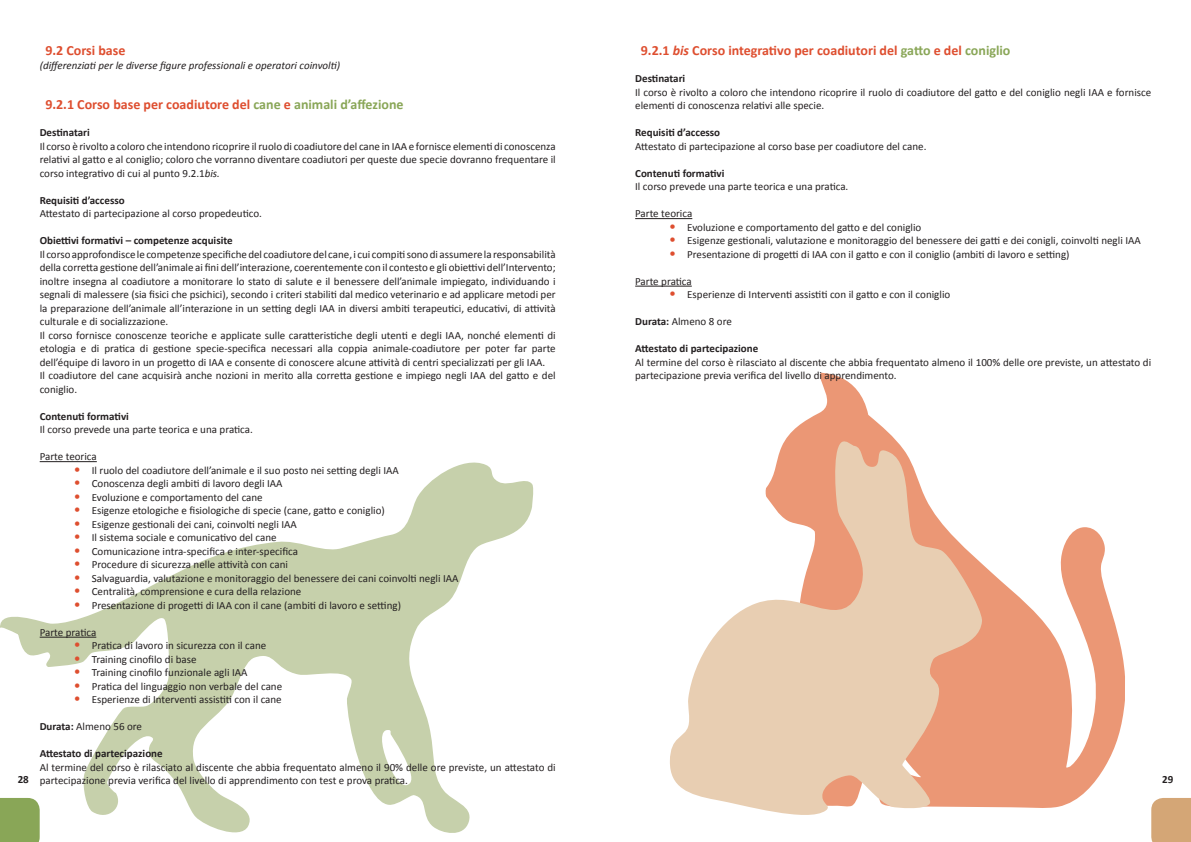
<style>
.page{position:relative;width:1191px;height:842px;background:#fff}
.page>*{position:absolute;margin:0;border:0;box-sizing:border-box;transform-origin:0 0}
.sottotitolo{font:700 14px "Calibri";color:#de4e2f}
.testo{font:11px/13.5px "Calibri";color:#231f20}
.elenco_puntato{font:11px "Calibri";color:#231f20}
.testo-2{font:700 11px "Calibri";color:#231f20}
.testo-3{font:italic 11px "Calibri";color:#231f20}
.s1{font-style:italic}
.s2{color:#89a657}
.s3{font-size:14px;color:#de4e2f}
.s4{font-weight:700}
</style>
<div class="page">
<svg style="left:0;top:840px;width:40px;height:2px"></svg>
<div style="left:1151px;top:798px;width:40px;height:44px;background:#d4a676"></div>
<svg style="left:0;top:461px;width:534px;height:379px"></svg>
<hr style="left:40px;top:461px;width:57px;height:1px;background:#231f20">
<hr style="left:40px;top:637px;width:56px;height:1px;background:#231f20">
<svg style="left:786px;top:373px;width:339px;height:435px"></svg>
<hr style="left:635px;top:218px;width:57px;height:1px;background:#231f20">
<hr style="left:635px;top:286px;width:57px;height:1px;background:#231f20">
<svg style="left:670px;top:439px;width:313px;height:376px;fill:#e8ceb2"></svg>
<p class="sottotitolo" style="left:641px;top:42px;width:371px">9.2.1 <span class="s1">bis</span> Corso integrativo per coadiutori del <span class="s2">gatto</span> e del <span class="s2">coniglio</span></p>
<p class="testo-2" style="left:635px;top:72px;width:52px">Destinatari</p>
<p class="testo" style="left:635px;top:85px;width:517px">Il corso è rivolto a coloro che intendono ricoprire il ruolo di coadiutore del gatto e del coniglio negli IAA e fornisce elementi di conoscenza relativi alle specie.</p>
<p class="testo-2" style="left:635px;top:126px;width:87px">Requisiti d’accesso</p>
<p class="testo" style="left:635px;top:139px;width:293px">Attestato di partecipazione al corso base per coadiutore del cane.</p>
<p class="testo-2" style="left:635px;top:166px;width:91px">Contenuti formativi</p>
<p class="testo" style="left:635px;top:180px;width:215px">Il corso prevede una parte teorica e una pratica.</p>
<p class="testo" style="left:635px;top:207px;width:59px">Parte teorica</p>
<p class="elenco_puntato" style="left:669px;top:220px;width:254px"><span class="s3">•</span> Evoluzione e comportamento del gatto e del coniglio</p>
<p class="elenco_puntato" style="left:669px;top:234px;width:473px"><span class="s3">•</span> Esigenze gestionali, valutazione e monitoraggio del benessere dei gatti e dei conigli, coinvolti negli IAA</p>
<p class="elenco_puntato" style="left:669px;top:247px;width:402px"><span class="s3">•</span> Presentazione di progetti di IAA con il gatto e con il coniglio (ambiti di lavoro e setting)</p>
<p class="testo" style="left:635px;top:274px;width:58px">Parte pratica</p>
<p class="elenco_puntato" style="left:669px;top:288px;width:283px"><span class="s3">•</span> Esperienze di Interventi assistiti con il gatto e con il coniglio</p>
<p class="testo" style="left:635px;top:315px;width:98px"><span class="s4">Durata:</span> Almeno 8 ore</p>
<p class="testo-2" style="left:635px;top:342px;width:124px">Attestato di partecipazione</p>
<p class="testo" style="left:635px;top:355px;width:517px">Al termine del corso è rilasciato al discente che abbia frequentato almeno il 100% delle ore previste, un attestato di partecipazione previa verifica del livello di apprendimento.</p>
<p class="sottotitolo" style="left:45px;top:42px;width:82px">9.2 Corsi base</p>
<p class="testo-3" style="left:40px;top:58px;width:302px">(differenziati per le diverse figure professionali e operatori coinvolti)</p>
<p class="sottotitolo" style="left:45px;top:96px;width:360px">9.2.1 Corso base per coadiutore del <span class="s2">cane</span> e <span class="s2">animali d’affezione</span></p>
<p class="testo-2" style="left:40px;top:126px;width:52px">Destinatari</p>
<p class="testo" style="left:40px;top:139px;width:517px;text-align:justify">Il corso è rivolto a coloro che intendono ricoprire il ruolo di coadiutore del cane in IAA e fornisce elementi di conoscenza relativi al gatto e al coniglio; coloro che vorranno diventare coadiutori per queste due specie dovranno frequentare il corso integrativo di cui al punto 9.2.1<span class="s1">bis.</span></p>
<p class="testo-2" style="left:40px;top:193px;width:87px">Requisiti d’accesso</p>
<p class="testo" style="left:40px;top:207px;width:224px">Attestato di partecipazione al corso propedeutico.</p>
<p class="testo-2" style="left:40px;top:234px;width:194px">Obiettivi formativi – competenze acquisite</p>
<p class="testo" style="left:40px;top:247px;width:517px;text-align:justify">Il corso approfondisce le competenze specifiche del coadiutore del cane, i cui compiti sono di assumere la responsabilità della corretta gestione dell’animale ai fini dell’interazione, coerentemente con il contesto e gli obiettivi dell’Intervento; inoltre insegna al coadiutore a monitorare lo stato di salute e il benessere dell’animale impiegato, individuando i segnali di malessere (sia fisici che psichici), secondo i criteri stabiliti dal medico veterinario e ad applicare metodi per la preparazione dell’animale all’interazione in un setting degli IAA in diversi ambiti terapeutici, educativi, di attività culturale e di socializzazione.</p>
<p class="testo" style="left:40px;top:328px;width:517px;text-align:justify">Il corso fornisce conoscenze teoriche e applicate sulle caratteristiche degli utenti e degli IAA, nonché elementi di etologia e di pratica di gestione specie-specifica necessari alla coppia animale-coadiutore per poter far parte dell’équipe di lavoro in un progetto di IAA e consente di conoscere alcune attività di centri specializzati per gli IAA.</p>
<p class="testo" style="left:40px;top:369px;width:517px">Il coadiutore del cane acquisirà anche nozioni in merito alla corretta gestione e impiego negli IAA del gatto e del coniglio.</p>
<p class="testo-2" style="left:40px;top:409px;width:91px">Contenuti formativi</p>
<p class="testo" style="left:40px;top:423px;width:215px">Il corso prevede una parte teorica e una pratica.</p>
<p class="testo" style="left:40px;top:450px;width:59px">Parte teorica</p>
<p class="elenco_puntato" style="left:74px;top:463px;width:327px"><span class="s3">•</span> Il ruolo del coadiutore dell’animale e il suo posto nei setting degli IAA</p>
<p class="elenco_puntato" style="left:74px;top:477px;width:210px"><span class="s3">•</span> Conoscenza degli ambiti di lavoro degli IAA</p>
<p class="elenco_puntato" style="left:74px;top:490px;width:190px"><span class="s3">•</span> Evoluzione e comportamento del cane</p>
<p class="elenco_puntato" style="left:74px;top:504px;width:313px"><span class="s3">•</span> Esigenze etologiche e fisiologiche di specie (cane, gatto e coniglio)</p>
<p class="elenco_puntato" style="left:74px;top:517px;width:225px"><span class="s3">•</span> Esigenze gestionali dei cani, coinvolti negli IAA</p>
<p class="elenco_puntato" style="left:74px;top:531px;width:204px"><span class="s3">•</span> Il sistema sociale e comunicativo del cane</p>
<p class="elenco_puntato" style="left:74px;top:544px;width:226px"><span class="s3">•</span> Comunicazione intra-specifica e inter-specifica</p>
<p class="elenco_puntato" style="left:74px;top:558px;width:216px"><span class="s3">•</span> Procedure di sicurezza nelle attività con cani</p>
<p class="elenco_puntato" style="left:74px;top:571px;width:386px"><span class="s3">•</span> Salvaguardia, valutazione e monitoraggio del benessere dei cani coinvolti negli IAA</p>
<p class="elenco_puntato" style="left:74px;top:585px;width:229px"><span class="s3">•</span> Centralità, comprensione e cura della relazione</p>
<p class="elenco_puntato" style="left:74px;top:598px;width:329px"><span class="s3">•</span> Presentazione di progetti di IAA con il cane (ambiti di lavoro e setting)</p>
<p class="testo" style="left:40px;top:625px;width:58px">Parte pratica</p>
<p class="elenco_puntato" style="left:74px;top:639px;width:194px"><span class="s3">•</span> Pratica di lavoro in sicurezza con il cane</p>
<p class="elenco_puntato" style="left:74px;top:652px;width:124px"><span class="s3">•</span> Training cinofilo di base</p>
<p class="elenco_puntato" style="left:74px;top:666px;width:175px"><span class="s3">•</span> Training cinofilo funzionale agli IAA</p>
<p class="elenco_puntato" style="left:74px;top:679px;width:210px"><span class="s3">•</span> Pratica del linguaggio non verbale del cane</p>
<p class="elenco_puntato" style="left:74px;top:693px;width:210px"><span class="s3">•</span> Esperienze di Interventi assistiti con il cane</p>
<p class="testo" style="left:40px;top:720px;width:104px"><span class="s4">Durata:</span> Almeno 56 ore</p>
<p class="testo-2" style="left:40px;top:747px;width:124px">Attestato di partecipazione</p>
<p class="testo" style="left:40px;top:760px;width:517px">Al termine del corso è rilasciato al discente che abbia frequentato almeno il 90% delle ore previste, un attestato di partecipazione previa verifica del livello di apprendimento con test e prova pratica.</p>
<p class="testo-2" style="left:18px;top:772px;width:13px">28</p>
<p class="testo-2" style="left:1162px;top:772px;width:13px">29</p>
</div>
